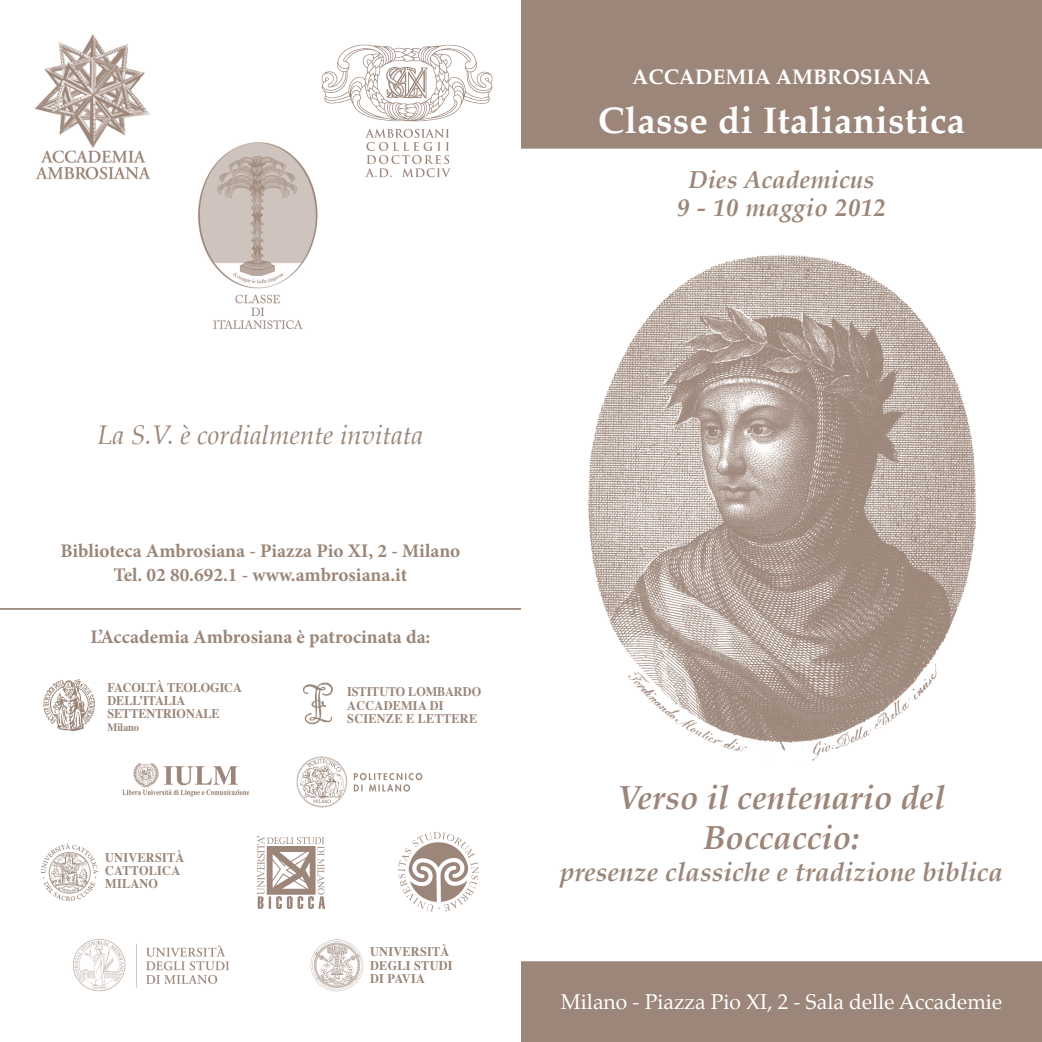
<style>
.page{position:relative;width:1042px;height:1042px;background:#fff}
.page>*{position:absolute;margin:0;border:0;box-sizing:border-box;transform-origin:0 0}
.t1{font:700 36.75px "Palatino";letter-spacing:.01em;color:#fff}
.t2{font:italic 700 33.25px/39.9px "Palatino";color:#9b8679;text-align:center}
.t3{font:italic 700 26.25px "Palatino";color:#9b8679}
.t4{font:italic 26.25px "Palatino";color:#9b8679}
.t5{font:italic 700 24.5px/28px "Palatino";letter-spacing:.02em;color:#9b8679;text-align:center}
.t6{font:21px "Palatino";color:#fff}
.t7{font:700 21px "Palatino";color:#fff}
.t8{font:700 19.25px/24px "Minion Pro";color:#9b8679;text-align:center}
.t9{font:700 13.3px/13.1px "Times";letter-spacing:.02em;color:#9b8679;scale:.93 1}
.t10{font:700 13.3px/13.1px "Times";letter-spacing:-.01em;color:#9b8679;scale:.93 1}
.t11{font:700 11.38px "Times";letter-spacing:-.01em;color:#9b8679;scale:.93 1}
</style>
<div class="page">
<div style="left:522px;top:962px;width:519px;height:79px;background:#9b8679"></div>
<div style="left:521px;top:961px;width:521px;height:81px;border:2px solid #9b8679"></div>
<div style="left:522px;top:1px;width:519px;height:147px;background:#9b8679"></div>
<div style="left:521px;top:0;width:521px;height:149px;border:2px solid #9b8679"></div>
<img style="left:587px;top:255px;width:390px;height:506px">
<img style="left:321px;top:44px;width:172px;height:78px">
<svg style="left:365px;top:129px;width:86px;height:48px"></svg>
<hr style="left:0;top:608px;width:521px;height:2px;background:#9b8679">
<img style="left:73px;top:939px;width:157px;height:53px">
<img style="left:41px;top:844px;width:57px;height:56px">
<img style="left:296px;top:756px;width:127px;height:52px">
<img style="left:122px;top:763px;width:128px;height:34px">
<img style="left:311px;top:939px;width:53px;height:53px">
<img style="left:302px;top:682px;width:31px;height:43px">
<img style="left:43px;top:679px;width:51px;height:51px">
<img style="left:398px;top:832px;width:81px;height:80px">
<img style="left:258px;top:836px;width:66px;height:72px">
<img style="left:198px;top:142px;width:120px;height:187px">
<img style="left:34px;top:34px;width:117px;height:146px">
<p class="t7" style="left:632px;top:58px;width:300px">ACCADEMIA AMBROSIANA</p>
<h1 class="t1" style="left:598px;top:89px;width:369px">Classe di Italianistica</h1>
<p class="t5" style="left:677px;top:166px;width:210px">Dies Academicus<br>9 - 10 maggio 2012</p>
<h3 class="t4" style="left:98px;top:414px;width:327px">La S.V. è cordialmente invitata</h3>
<p class="t8" style="left:61px;top:539px;width:401px">Biblioteca Ambrosiana - Piazza Pio XI, 2 - Milano<br>Tel. 02 80.692.1 - www.ambrosiana.it</p>
<p class="t8" style="left:90px;top:625px;width:342px">L’Accademia Ambrosiana è patrocinata da:</p>
<p class="t10" style="left:108px;top:679px;width:146px">FACOLTÀ TEOLOGICA<br>DELL’ITALIA<br>SETTENTRIONALE</p>
<p class="t11" style="left:108px;top:716px;width:35px">Milano</p>
<p class="t9" style="left:105px;top:849px;width:87px">UNIVERSITÀ<br>CATTOLICA<br>MILANO</p>
<p class="t9" style="left:347px;top:684px;width:146px">ISTITUTO LOMBARDO<br>ACCADEMIA DI<br>SCIENZE E LETTERE</p>
<p class="t9" style="left:370px;top:944px;width:90px">UNIVERSITÀ<br>DEGLI STUDI<br>DI PAVIA</p>
<h2 class="t2" style="left:618px;top:778px;width:329px">Verso il centenario del<br>Boccaccio:</h2>
<h3 class="t3" style="left:560px;top:851px;width:445px">presenze classiche e tradizione biblica</h3>
<p class="t6" style="left:561px;top:984px;width:443px">Milano - Piazza Pio XI, 2 - Sala delle Accademie</p>
</div>
